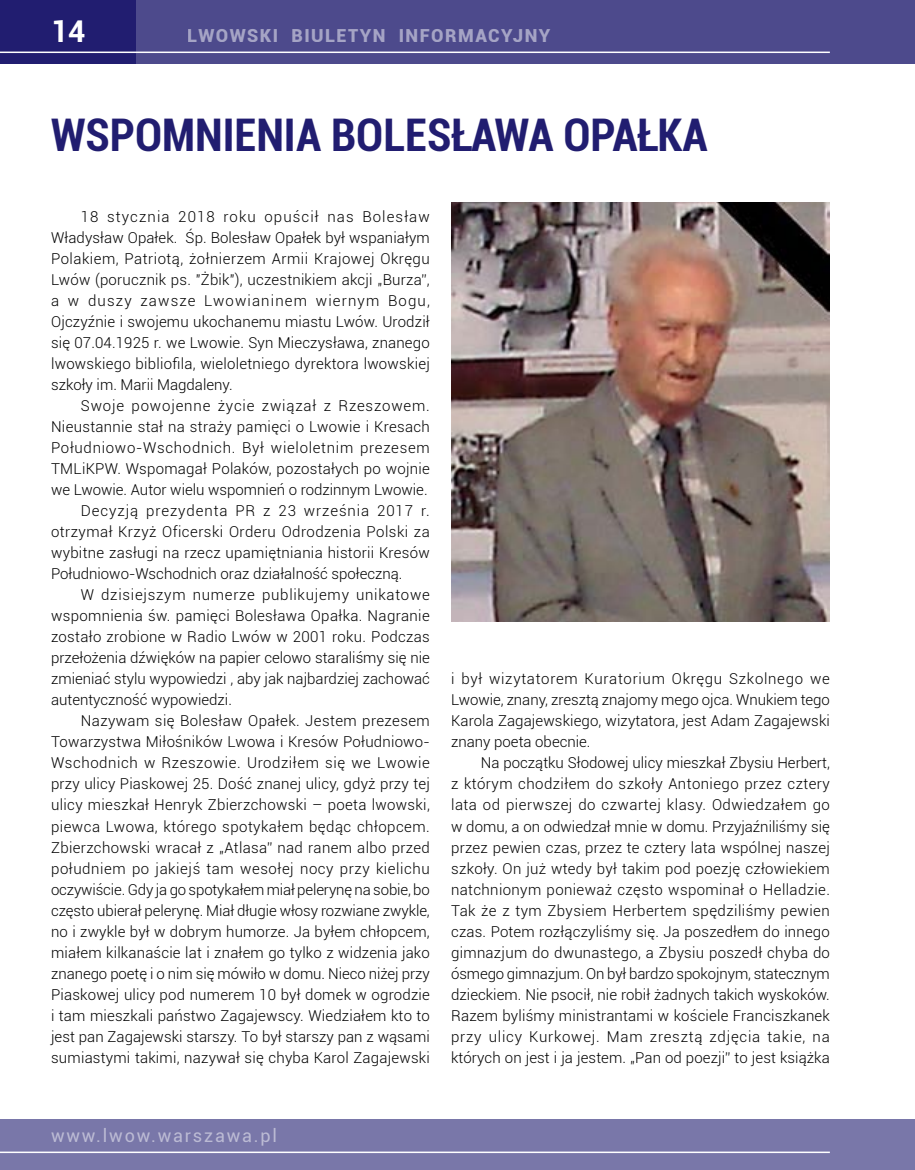
<style>
.page{position:relative;width:915px;height:1170px;background:#fff}
.page>*{position:absolute;margin:0;border:0;box-sizing:border-box;transform-origin:0 0}
.t1{font:700 condensed 45px "Roboto";color:#211d70}
.t2{font:700 30px "Roboto";color:#fff}
.t3{font:900 18px "Roboto";letter-spacing:.08em;color:#fff}
.t4{font:18px "Roboto";letter-spacing:.1em;color:#fff}
.t5{font:300 15px/21px "Roboto";letter-spacing:.015em;color:#000;text-align:justify}
.t6{font:300 15px "Roboto";letter-spacing:-.005em;color:#000}
.t7{font:300 15px "Roboto";letter-spacing:.04em;color:#000}
.t8{font:300 15px "Roboto";letter-spacing:-.01em;color:#000}
.t9{font:300 15px "Roboto";letter-spacing:.045em;color:#000}
.t10{font:300 15px "Roboto";letter-spacing:.05em;color:#000}
.t11{font:300 15px "Roboto";letter-spacing:.055em;color:#000}
.t12{font:300 15px "Roboto";letter-spacing:.06em;color:#000}
</style>
<div class="page">
<div style="left:0;top:0;width:914px;height:64px;background:#4d4a8c"></div>
<div style="left:0;top:1118px;width:914px;height:51px;background:#7977a9"></div>
<div style="left:0;top:0;width:136px;height:64px;background:#211d70"></div>
<hr style="left:0;top:52px;width:829px;height:1px;background:#fff">
<hr style="left:0;top:1151px;width:829px;height:1px;background:#fff">
<img style="left:451px;top:202px;width:378px;height:419px">
<h2 class="t2" style="left:51px;top:10px;width:36px">14</h2>
<p class="t3" style="left:188px;top:22px;width:364px">LWOWSKI BIULETYN INFORMACYJNY</p>
<h1 class="t1" style="left:51px;top:103px;width:658px">WSPOMNIENIA BOLESŁAWA OPAŁKA</h1>
<p class="t5" style="left:51px;top:206px;width:380px;text-indent:30px">18 stycznia 2018 roku opuścił nas Bolesław Władysław Opałek. Śp. Bolesław Opałek był wspaniałym Polakiem, Patriotą, żołnierzem Armii Krajowej Okręgu Lwów (porucznik ps. "Żbik"), uczestnikiem akcji „Burza”, a w duszy zawsze Lwowianinem wiernym Bogu, Ojczyźnie i swojemu ukochanemu miastu Lwów. Urodził się 07.04.1925 r. we Lwowie. Syn Mieczysława, znanego lwowskiego bibliofila, wieloletniego dyrektora lwowskiej szkoły im. Marii Magdaleny.</p>
<p class="t11" style="left:81px;top:395px;width:350px">Swoje powojenne życie związał z Rzeszowem.</p>
<p class="t5" style="left:51px;top:416px;width:380px">Nieustannie stał na straży pamięci o Lwowie i Kresach</p>
<p class="t9" style="left:51px;top:437px;width:380px">Południowo-Wschodnich. Był wieloletnim prezesem</p>
<p class="t5" style="left:51px;top:458px;width:380px">TMLiKPW. Wspomagał Polaków, pozostałych po wojnie</p>
<p class="t5" style="left:51px;top:479px;width:378px">we Lwowie. Autor wielu wspomnień o rodzinnym Lwowie.</p>
<p class="t12" style="left:81px;top:500px;width:350px">Decyzją prezydenta PR z 23 września 2017 r.</p>
<p class="t5" style="left:51px;top:521px;width:380px">otrzymał Krzyż Oficerski Orderu Odrodzenia Polski za</p>
<p class="t5" style="left:51px;top:542px;width:380px">wybitne zasługi na rzecz upamiętniania historii Kresów</p>
<p class="t5" style="left:51px;top:563px;width:353px">Południowo-Wschodnich oraz działalność społeczną.</p>
<p class="t10" style="left:81px;top:584px;width:350px">W dzisiejszym numerze publikujemy unikatowe</p>
<p class="t5" style="left:51px;top:605px;width:380px">wspomnienia św. pamięci Bolesława Opałka. Nagranie</p>
<p class="t5" style="left:51px;top:626px;width:380px">zostało zrobione w Radio Lwów w 2001 roku. Podczas</p>
<p class="t5" style="left:51px;top:647px;width:380px">przełożenia dźwięków na papier celowo staraliśmy się nie</p>
<p class="t5" style="left:51px;top:668px;width:380px">zmieniać stylu wypowiedzi , aby jak najbardziej zachować</p>
<p class="t5" style="left:51px;top:689px;width:182px">autentyczność wypowiedzi.</p>
<p class="t5" style="left:81px;top:710px;width:350px">Nazywam się Bolesław Opałek. Jestem prezesem</p>
<p class="t5" style="left:51px;top:731px;width:380px">Towarzystwa Miłośników Lwowa i Kresów Południowo-</p>
<p class="t7" style="left:51px;top:752px;width:380px">Wschodnich w Rzeszowie. Urodziłem się we Lwowie</p>
<p class="t5" style="left:51px;top:773px;width:380px">przy ulicy Piaskowej 25. Dość znanej ulicy, gdyż przy tej</p>
<p class="t5" style="left:51px;top:794px;width:380px">ulicy mieszkał Henryk Zbierzchowski – poeta lwowski,</p>
<p class="t5" style="left:51px;top:815px;width:380px">piewca Lwowa, którego spotykałem będąc chłopcem.</p>
<p class="t5" style="left:51px;top:836px;width:380px">Zbierzchowski wracał z „Atlasa” nad ranem albo przed</p>
<p class="t7" style="left:51px;top:857px;width:380px">południem po jakiejś tam wesołej nocy przy kielichu</p>
<p class="t8" style="left:51px;top:878px;width:380px">oczywiście. Gdy ja go spotykałem miał pelerynę na sobie, bo</p>
<p class="t6" style="left:51px;top:899px;width:380px">często ubierał pelerynę. Miał długie włosy rozwiane zwykle,</p>
<p class="t5" style="left:51px;top:920px;width:380px">no i zwykle był w dobrym humorze. Ja byłem chłopcem,</p>
<p class="t5" style="left:51px;top:941px;width:380px">miałem kilkanaście lat i znałem go tylko z widzenia jako</p>
<p class="t6" style="left:51px;top:962px;width:380px">znanego poetę i o nim się mówiło w domu. Nieco niżej przy</p>
<p class="t5" style="left:51px;top:983px;width:380px">Piaskowej ulicy pod numerem 10 był domek w ogrodzie</p>
<p class="t5" style="left:51px;top:1004px;width:380px">i tam mieszkali państwo Zagajewscy. Wiedziałem kto to</p>
<p class="t5" style="left:51px;top:1025px;width:380px">jest pan Zagajewski starszy. To był starszy pan z wąsami</p>
<p class="t5" style="left:51px;top:1046px;width:380px">sumiastymi takimi, nazywał się chyba Karol Zagajewski</p>
<p class="t5" style="left:451px;top:668px;width:380px">i był wizytatorem Kuratorium Okręgu Szkolnego we Lwowie, znany, zresztą znajomy mego ojca. Wnukiem tego Karola Zagajewskiego, wizytatora, jest Adam Zagajewski znany poeta obecnie.</p>
<p class="t5" style="left:451px;top:752px;width:380px;text-indent:30px">Na początku Słodowej ulicy mieszkał Zbysiu Herbert, z którym chodziłem do szkoły Antoniego przez cztery lata od pierwszej do czwartej klasy. Odwiedzałem go w domu, a on odwiedzał mnie w domu. Przyjaźniliśmy się przez pewien czas, przez te cztery lata wspólnej naszej szkoły. On już wtedy był takim pod poezję człowiekiem natchnionym ponieważ często wspominał o Helladzie.<br>Tak że z tym Zbysiem Herbertem spędziliśmy pewien czas. Potem rozłączyliśmy się. Ja poszedłem do innego gimnazjum do dwunastego, a Zbysiu poszedł chyba do ósmego gimnazjum. On był bardzo spokojnym, statecznym dzieckiem. Nie psocił, nie robił żadnych takich wyskoków.<br>Razem byliśmy ministrantami w kościele Franciszkanek przy ulicy Kurkowej. Mam zresztą zdjęcia takie, na których on jest i ja jestem. „Pan od poezji” to jest książka</p>
<p class="t4" style="left:51px;top:1122px;width:227px">www.lwow.warszawa.pl</p>
</div>
